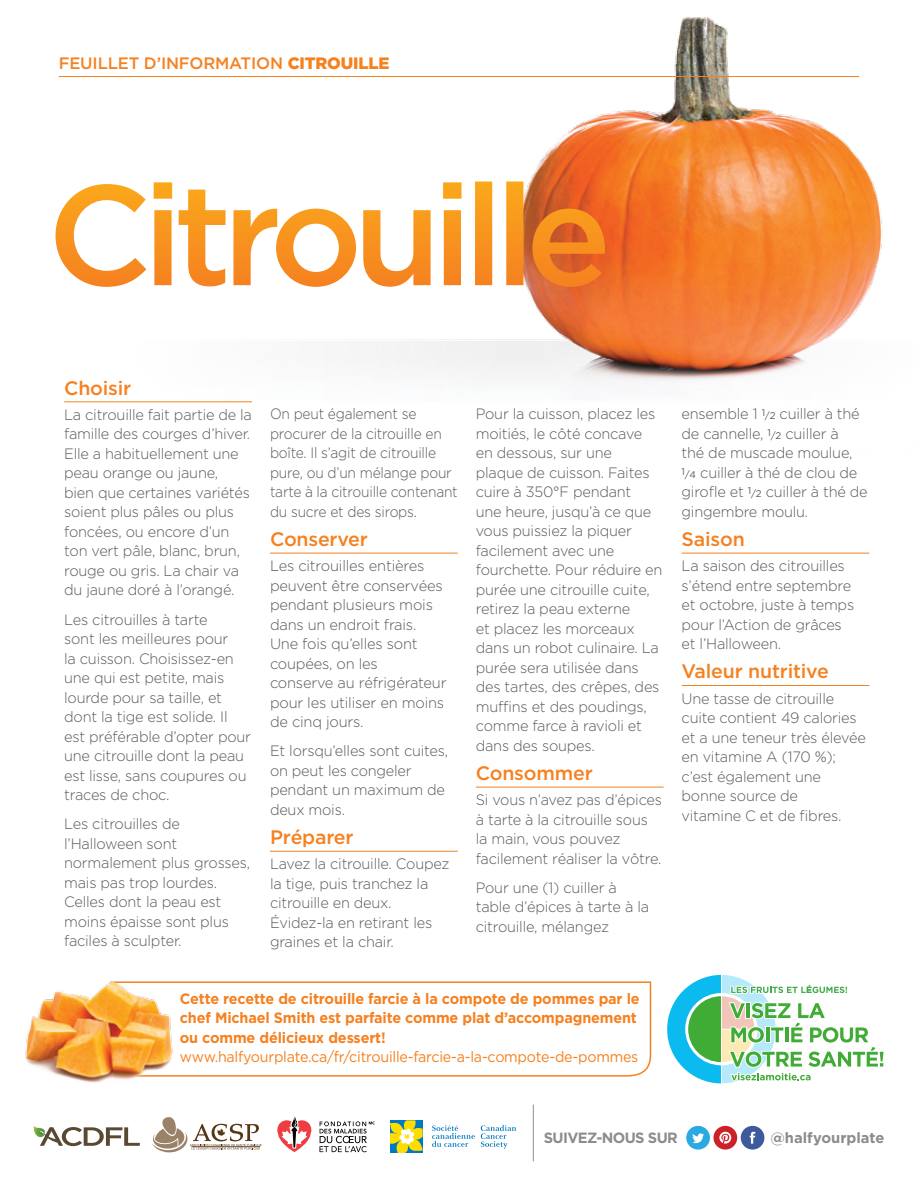
<style>
.page{position:relative;width:918px;height:1188px;background:#fff}
.page>*{position:absolute;margin:0;border:0;box-sizing:border-box;transform-origin:0 0}
.t1{font:500 19.5px "Gotham HTF";letter-spacing:-.01em;color:#f58120}
.t2{font:500 16.5px "Gotham HTF";letter-spacing:-.01em;color:#f58120}
.t3{font:300 15px/19.5px "Gotham HTF";letter-spacing:-.015em;color:#58595b}
.t4{font:300 15px/19.5px "Gotham HTF";letter-spacing:-.015em;color:#58595b;scale:.92 1}
.t5{font:700 15px/19.5px "Gotham HTF";letter-spacing:-.01em;color:#f58120;scale:.96 1}
.t6{font:15px "Gotham HTF";letter-spacing:-.015em;color:#f58120;scale:.95 1}
.t7{font:700 14.85px "Gotham HTF";letter-spacing:-.025em;color:#8a8c8e}
.t8{font:700 14.85px "Gotham HTF";color:#8a8c8e}
.s1{font-weight:900}
.s2{font-weight:400;font-size:9.75px}
</style>
<div class="page">
<div style="left:686px;top:1126px;width:24px;height:24px;background:#2da9e1;border-radius:50%"></div>
<svg style="left:692px;top:1133px;width:12px;height:10px"></svg>
<div style="left:713px;top:1126px;width:24px;height:24px;background:#cc2128;border-radius:50%"></div>
<svg style="left:719px;top:1132px;width:12px;height:12px"></svg>
<div style="left:741px;top:1126px;width:23px;height:24px;background:#3d5b9c;border-radius:50%"></div>
<svg style="left:750px;top:1132px;width:5px;height:12px"></svg>
<hr style="left:533px;top:1105px;width:1px;height:56px;background:#8a8c8e">
<svg style="left:33px;top:1126px;width:107px;height:20px"></svg>
<svg style="left:152px;top:1117px;width:110px;height:35px"></svg>
<svg style="left:277px;top:1117px;width:35px;height:35px"></svg>
<svg style="left:320px;top:1121px;width:55px;height:31px"></svg>
<svg style="left:390px;top:1120px;width:33px;height:33px"></svg>
<svg style="left:481px;top:1125px;width:35px;height:24px"></svg>
<svg style="left:432px;top:1125px;width:43px;height:22px"></svg>
<svg style="left:667px;top:975px;width:217px;height:108px"></svg>
<svg style="left:190px;top:981px;width:462px;height:96px"></svg>
<img style="left:108px;top:17px;width:775px;height:386px">
<img style="left:25px;top:981px;width:165px;height:102px">
<hr style="left:64px;top:401px;width:188px;height:1px;background:#f58120">
<hr style="left:270px;top:553px;width:188px;height:1px;background:#f58120">
<hr style="left:270px;top:851px;width:188px;height:1px;background:#f58120">
<hr style="left:476px;top:787px;width:188px;height:1px;background:#f58120">
<hr style="left:682px;top:553px;width:187px;height:1px;background:#f58120">
<hr style="left:682px;top:685px;width:187px;height:1px;background:#f58120">
<svg style="left:56px;top:182px;width:549px;height:105px"></svg>
<hr style="left:59px;top:76px;width:800px;height:1px;background:#f58120">
<p class="t2" style="left:59px;top:54px;width:332px">FEUILLET D’INFORMATION <span class="s1">CITROUILLE</span></p>
<h1 class="t1" style="left:64px;top:377px;width:69px">Choisir</h1>
<p class="t3" style="left:64px;top:405px;width:189px">La citrouille fait partie de la famille des courges d’hiver.<br>Elle a habituellement une peau orange ou jaune,<br>bien que certaines variétés soient plus pâles ou plus foncées, ou encore d’un ton vert pâle, blanc, brun, rouge ou gris. La chair va du jaune doré à l’orangé.</p>
<p class="t3" style="left:64px;top:609px;width:188px">Les citrouilles à tarte<br>sont les meilleures pour<br>la cuisson. Choisissez-en une qui est petite, mais lourde pour sa taille, et dont la tige est solide. Il est préférable d’opter pour une citrouille dont la peau est lisse, sans coupures ou traces de choc.</p>
<p class="t3" style="left:64px;top:814px;width:188px">Les citrouilles de l’Halloween sont normalement plus grosses, mais pas trop lourdes.<br>Celles dont la peau est moins épaisse sont plus faciles à sculpter.</p>
<p class="t4" style="left:270px;top:404px;width:206px">On peut également se procurer de la citrouille en boîte. Il s’agit de citrouille pure, ou d’un mélange pour tarte à la citrouille contenant du sucre et des sirops.</p>
<h1 class="t1" style="left:270px;top:528px;width:99px">Conserver</h1>
<p class="t3" style="left:270px;top:556px;width:178px">Les citrouilles entières peuvent être conservées pendant plusieurs mois dans un endroit frais.<br>Une fois qu’elles sont coupées, on les<br>conserve au réfrigérateur pour les utiliser en moins de cinq jours.</p>
<p class="t3" style="left:270px;top:741px;width:180px">Et lorsqu’elles sont cuites, on peut les congeler pendant un maximum de deux mois.</p>
<h1 class="t1" style="left:270px;top:826px;width:85px">Préparer</h1>
<p class="t3" style="left:270px;top:854px;width:181px">Lavez la citrouille. Coupez la tige, puis tranchez la citrouille en deux.<br>Évidez-la en retirant les graines et la chair.</p>
<p class="t3" style="left:476px;top:404px;width:188px">Pour la cuisson, placez les moitiés, le côté concave en dessous, sur une plaque de cuisson. Faites cuire à 350°F pendant<br>une heure, jusqu’à ce que vous puissiez la piquer facilement avec une fourchette. Pour réduire en purée une citrouille cuite, retirez la peau externe<br>et placez les morceaux dans un robot culinaire. La purée sera utilisée dans des tartes, des crêpes, des muffins et des poudings, comme farce à ravioli et dans des soupes.</p>
<h1 class="t1" style="left:476px;top:762px;width:118px">Consommer</h1>
<p class="t3" style="left:476px;top:790px;width:188px">Si vous n’avez pas d’épices à tarte à la citrouille sous la main, vous pouvez facilement réaliser la vôtre.</p>
<p class="t3" style="left:476px;top:878px;width:175px">Pour une (1) cuiller à table d’épices à tarte à la citrouille, mélangez</p>
<p class="t5" style="left:180px;top:989px;width:481px">Cette recette de citrouille farcie à la compote de pommes par le chef Michael Smith est parfaite comme plat d’accompagnement ou comme délicieux dessert!</p>
<p class="t6" style="left:180px;top:1049px;width:484px">www.halfyourplate.ca/fr/citrouille-farcie-a-la-compote-de-pommes</p>
<p class="t3" style="left:682px;top:404px;width:188px">ensemble 1 <sup>1</sup><span class="s2">/2</span> cuiller à thé de cannelle, <sup>1</sup><span class="s2">/2</span> cuiller à<br>thé de muscade moulue,<br><sup>1</sup><span class="s2">/4</span> cuiller à thé de clou de girofle et <sup>1</sup><span class="s2">/2</span> cuiller à thé de gingembre moulu.</p>
<h1 class="t1" style="left:682px;top:528px;width:65px">Saison</h1>
<p class="t3" style="left:682px;top:556px;width:174px">La saison des citrouilles s’étend entre septembre et octobre, juste à temps pour l’Action de grâces et l’Halloween.</p>
<h1 class="t1" style="left:682px;top:660px;width:149px">Valeur nutritive</h1>
<p class="t3" style="left:682px;top:688px;width:186px">Une tasse de citrouille cuite contient 49 calories et a une teneur très élevée en vitamine A (170 %); c’est également une bonne source de<br>vitamine C et de fibres.</p>
<p class="t7" style="left:544px;top:1129px;width:136px">SUIVEZ-NOUS SUR</p>
<p class="t8" style="left:770px;top:1129px;width:116px">@halfyourplate</p>
</div>
